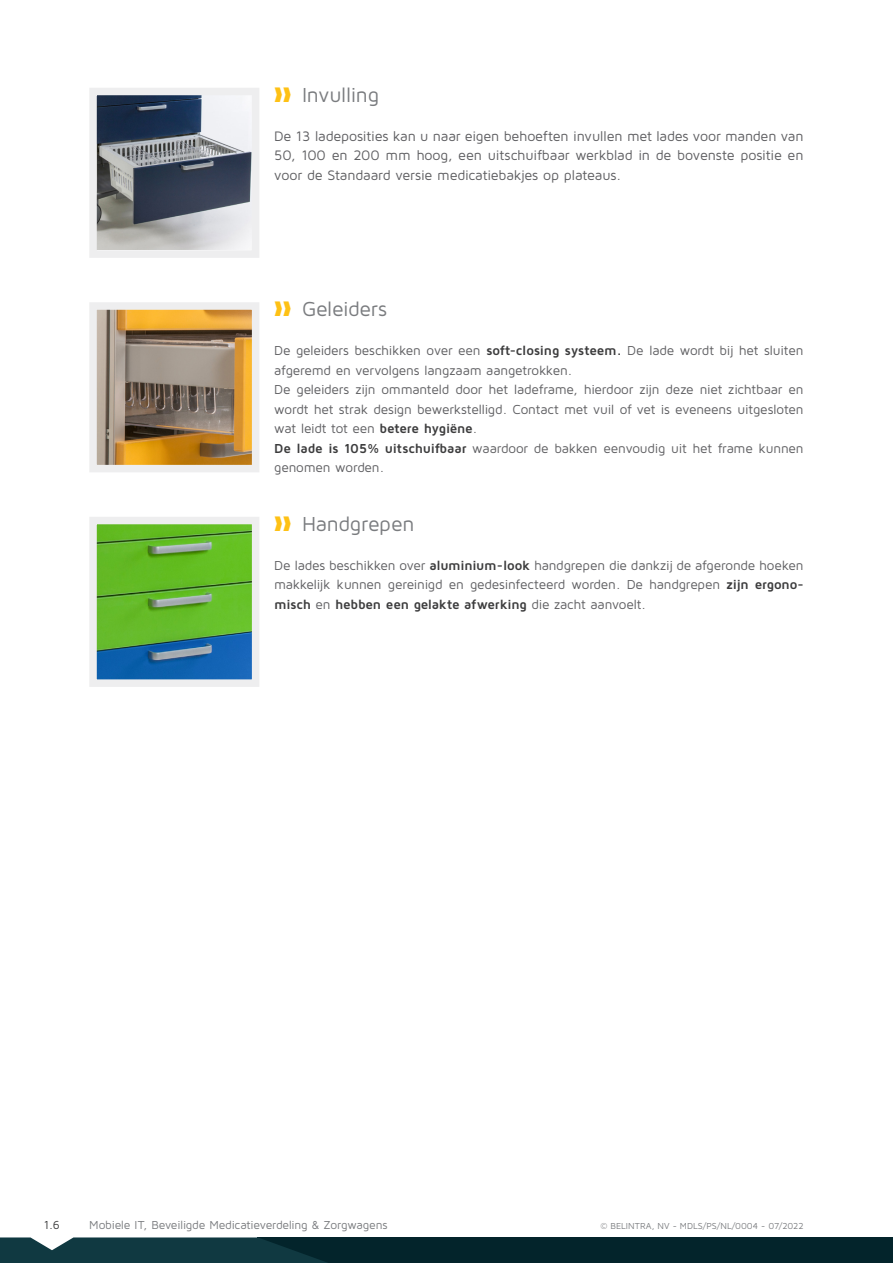
<style>
.page{position:relative;width:893px;height:1263px;background:#fff}
.page>*{position:absolute;margin:0;border:0;box-sizing:border-box;transform-origin:0 0}
.t1{font:21px "Maven Pro";letter-spacing:-.015em;color:#7a7c7f}
.main__intro_NL{font:14.25px/19.5px "Maven Pro";letter-spacing:-.015em;color:#5f5f62;text-align:justify}
.main__body_NL{font:13.5px/19.5px "Maven Pro";letter-spacing:-.015em;color:#5f5f62}
.t2{font:12px "Maven Pro";letter-spacing:-.02em;color:#7a7c7f}
.t3{font:12px "Maven Pro";color:#3c3c3d}
.Paragraph_Style_2{font:9px "Maven Pro";color:#7a7c7f}
.s1{color:#fec115}
.s2{font-weight:700;color:#3c3c3d}
</style>
<div class="page">
<img style="left:98px;top:311px;width:152px;height:152px">
<div style="left:89px;top:302px;width:170px;height:170px;border:8px solid #eeeeef"></div>
<img style="left:98px;top:97px;width:152px;height:152px">
<div style="left:89px;top:88px;width:170px;height:170px;border:8px solid #eeeeef"></div>
<img style="left:98px;top:526px;width:152px;height:152px">
<div style="left:89px;top:517px;width:170px;height:170px;border:8px solid #eeeeef"></div>
<div style="left:258px;top:1237px;width:635px;height:26px;background:#03242b"></div>
<svg style="left:0;top:1237px;width:327px;height:26px;background:#194047"></svg>
<p class="t1" style="left:274px;top:82px;width:106px"><span class="s1">❱❱</span> Invulling</p>
<p class="main__intro_NL" style="left:274px;top:126px;width:531px">De 13 ladeposities kan u naar eigen behoeften invullen met lades voor manden van 50, 100 en 200 mm hoog, een uitschuifbaar werkblad in de bovenste positie en voor de Standaard versie medicatiebakjes op plateaus.</p>
<p class="t1" style="left:274px;top:296px;width:114px"><span class="s1">❱❱</span> Geleiders</p>
<p class="main__body_NL" style="left:274px;top:340px;width:531px">De geleiders beschikken over een <span class="s2">soft-closing systeem.</span> De lade wordt bij het sluiten afgeremd en vervolgens langzaam aangetrokken.</p>
<p class="main__body_NL" style="left:274px;top:379px;width:531px;text-align:justify">De geleiders zijn ommanteld door het ladeframe, hierdoor zijn deze niet zichtbaar en wordt het strak design bewerkstelligd. Contact met vuil of vet is eveneens uitgesloten wat leidt tot een <span class="s2">betere hygiëne</span>.</p>
<p class="main__body_NL" style="left:274px;top:438px;width:531px"><span class="s2">De lade is 105% uitschuifbaar</span> waardoor de bakken eenvoudig uit het frame kunnen genomen worden.</p>
<p class="t1" style="left:274px;top:511px;width:142px"><span class="s1">❱❱</span> Handgrepen</p>
<p class="main__body_NL" style="left:274px;top:555px;width:531px;text-align:justify">De lades beschikken over <span class="s2">aluminium-look</span> handgrepen die dankzij de afgeronde hoeken makkelijk kunnen gereinigd en gedesinfecteerd worden. De handgrepen <span class="s2">zijn ergono&shy;misch</span> en <span class="s2">hebben een gelakte afwerking</span> die zacht aanvoelt.</p>
<p class="t3" style="left:44px;top:1217px;width:18px">1.6</p>
<p class="t2" style="left:89px;top:1217px;width:300px">Mobiele IT, Beveiligde Medicatieverdeling &amp; Zorgwagens</p>
<p class="Paragraph_Style_2" style="left:600px;top:1220px;width:205px">© BELINTRA, NV - MDLS/PS/NL/0004 - 07/2022</p>
</div>
